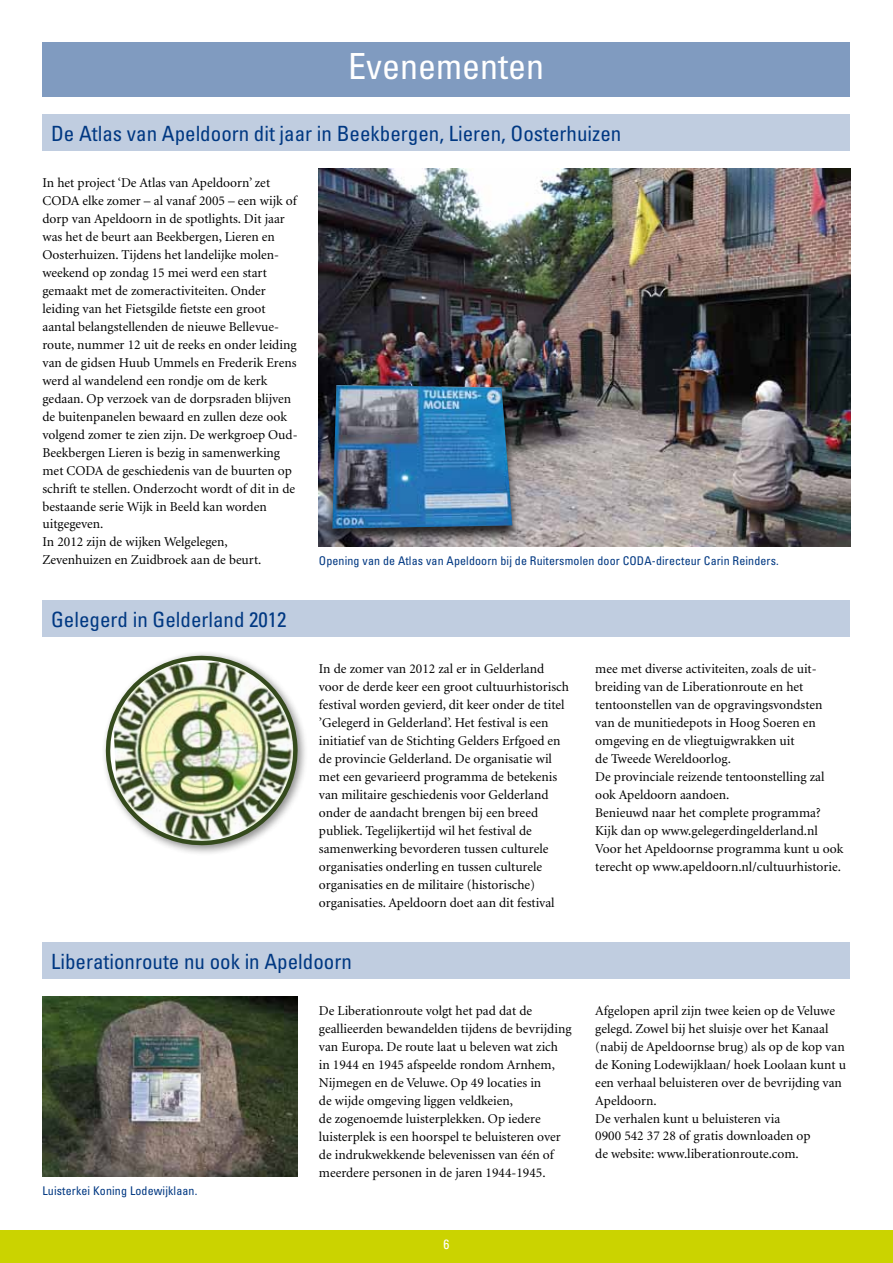
<style>
.page{position:relative;width:893px;height:1263px;background:#fff}
.page>*{position:absolute;margin:0;border:0;box-sizing:border-box;transform-origin:0 0}
.t1{font:condensed 36px "Univers";color:#fff}
.t2{font:condensed 21px "Univers";color:#003882}
.t3{font:13.5px/18px "Minion";color:#000}
.t4{font:condensed 13.5px "Univers";color:#fff}
.t5{font:condensed 12px "Univers";letter-spacing:.01em;color:#003882}
</style>
<div class="page">
<div style="left:0;top:1231px;width:893px;height:32px;background:#cbd300"></div>
<div style="left:43px;top:43px;width:807px;height:54px;background:#809bc0"></div>
<img style="left:319px;top:169px;width:531px;height:378px">
<img style="left:43px;top:997px;width:255px;height:180px">
<div style="left:325px;top:386px;width:196px;height:159px;background:#000;opacity:.75"></div>
<img style="left:332px;top:385px;width:180px;height:144px">
<div style="left:43px;top:943px;width:807px;height:36px;background:#c0cde0"></div>
<div style="left:43px;top:601px;width:807px;height:36px;background:#c0cde0"></div>
<div style="left:43px;top:115px;width:807px;height:36px;background:#c0cde0"></div>
<div style="left:101px;top:650px;width:208px;height:206px;background:#000;opacity:.45"></div>
<img style="left:106px;top:655px;width:192px;height:192px">
<h1 class="t1" style="left:348px;top:43px;width:197px">Evenementen</h1>
<h2 class="t2" style="left:51px;top:120px;width:572px">De Atlas van Apeldoorn dit jaar in Beekbergen, Lieren, Oosterhuizen</h2>
<p class="t3" style="left:43px;top:174px;width:257px">In het project ‘De Atlas van Apeldoorn’ zet CODA elke zomer – al vanaf 2005 – een wijk of dorp van Apeldoorn in de spotlights. Dit jaar was het de beurt aan Beekbergen, Lieren en Oosterhuizen. Tijdens het landelijke molen&shy;weekend op zondag 15 mei werd een start gemaakt met de zomeractiviteiten. Onder leiding van het Fietsgilde fietste een groot aantal belangstellenden de nieuwe Bellevue&shy;route, nummer 12 uit de reeks en onder leiding van de gidsen Huub Ummels en Frederik Erens werd al wandelend een rondje om de kerk gedaan. Op verzoek van de dorpsraden blijven de buitenpanelen bewaard en zullen deze ook volgend zomer te zien zijn. De werkgroep Oud-Beekbergen Lieren is bezig in samenwerking met CODA de geschiedenis van de buurten op schrift te stellen. Onderzocht wordt of dit in de bestaande serie Wijk in Beeld kan worden uitgegeven.<br>In 2012 zijn de wijken Welgelegen, Zevenhuizen en Zuidbroek aan de beurt.</p>
<h2 class="t2" style="left:51px;top:606px;width:237px">Gelegerd in Gelderland 2012</h2>
<p class="t5" style="left:319px;top:553px;width:461px">Opening van de Atlas van Apeldoorn bij de Ruitersmolen door CODA-directeur Carin Reinders.</p>
<p class="t3" style="left:319px;top:660px;width:251px">In de zomer van 2012 zal er in Gelderland voor de derde keer een groot cultuurhistorisch festival worden gevierd, dit keer onder de titel ’Gelegerd in Gelderland’. Het festival is een initiatief van de Stichting Gelders Erfgoed en de provincie Gelderland. De organisatie wil met een gevarieerd programma de betekenis van militaire geschiedenis voor Gelderland onder de aandacht brengen bij een breed publiek. Tegelijkertijd wil het festival de samenwerking bevorderen tussen culturele organisaties onderling en tussen culturele organisaties en de militaire (historische) organisaties. Apeldoorn doet aan dit festival</p>
<p class="t3" style="left:595px;top:660px;width:250px">mee met diverse activiteiten, zoals de uit&shy;breiding van de Liberationroute en het tentoonstellen van de opgravingsvondsten van de munitiedepots in Hoog Soeren en omgeving en de vliegtuigwrakken uit<br>de Tweede Wereldoorlog.<br>De provinciale reizende tentoonstelling zal ook Apeldoorn aandoen.<br>Benieuwd naar het complete programma?<br>Kijk dan op www.gelegerdingelderland.nl Voor het Apeldoornse programma kunt u ook terecht op www.apeldoorn.nl/cultuurhistorie.</p>
<h2 class="t2" style="left:51px;top:948px;width:302px">Liberationroute nu ook in Apeldoorn</h2>
<p class="t5" style="left:43px;top:1183px;width:156px">Luisterkei Koning Lodewijklaan.</p>
<p class="t3" style="left:319px;top:1002px;width:254px">De Liberationroute volgt het pad dat de geallieerden bewandelden tijdens de bevrijding van Europa. De route laat u beleven wat zich in 1944 en 1945 afspeelde rondom Arnhem, Nijmegen en de Veluwe. Op 49 locaties in<br>de wijde omgeving liggen veldkeien,<br>de zogenoemde luisterplekken. Op iedere luisterplek is een hoorspel te beluisteren over de indrukwekkende belevenissen van één of meerdere personen in de jaren 1944-1945.</p>
<p class="t3" style="left:595px;top:1002px;width:252px">Afgelopen april zijn twee keien op de Veluwe gelegd. Zowel bij het sluisje over het Kanaal (nabij de Apeldoornse brug) als op de kop van de Koning Lodewijklaan/ hoek Loolaan kunt u een verhaal beluisteren over de bevrijding van Apeldoorn.<br>De verhalen kunt u beluisteren via<br>0900 542 37 28 of gratis downloaden op<br>de website: www.liberationroute.com.</p>
<p class="t4" style="left:443px;top:1235px;width:7px">6</p>
</div>
